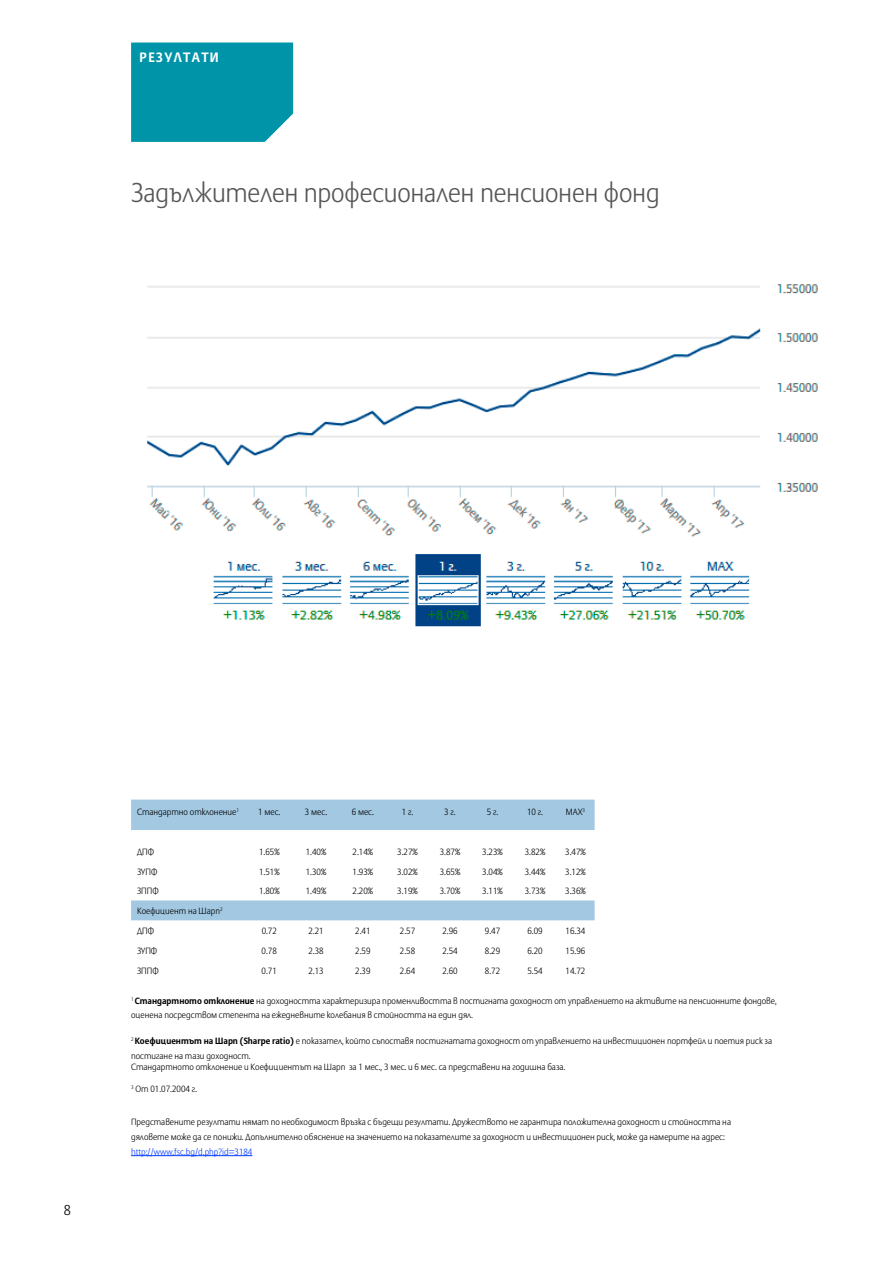
<style>
.page{position:relative;width:893px;height:1263px;background:#fff}
.page>*{position:absolute;margin:0;border:0;box-sizing:border-box;transform-origin:0 0}
.t1{font:27px "Allianz Sans Light Cyr";letter-spacing:-.01em;color:#565656}
.t2{font:300 14.25px "Allianz Sans";color:#000}
.t3{font:13.5px "Allianz Sans Bold Cyr";letter-spacing:.1em;color:#fff}
.t4{font:9px/14.9px "Allianz Sans Light Cyr";color:#000}
.t5{font:9px "Allianz Sans Light Cyr";color:#0039ff}
.s1{font-family:"Allianz Sans Bold Cyr"}
</style>
<div class="page">
<img style="left:147px;top:284px;width:671px;height:343px">
<svg style="left:131px;top:799px;width:464px;height:121px"></svg>
<hr style="left:131px;top:1155px;width:121px;height:1px;background:#0039ff">
<div style="left:131px;top:43px;width:162px;height:99px;background:#0094a9"></div>
<h3 class="t3" style="left:140px;top:49px;width:81px">РЕЗУЛТАТИ</h3>
<h1 class="t1" style="left:131px;top:176px;width:530px">Задължителен професионален пенсионен фонд</h1>
<h2 class="t2" style="left:64px;top:1202px;width:9px">8</h2>
<p class="t4" style="left:137px;top:805px;width:103px">Стандартно отклонение<sup>1</sup></p>
<p class="t4" style="left:258px;top:805px;width:24px">1 мес.</p>
<p class="t4" style="left:305px;top:805px;width:24px">3 мес.</p>
<p class="t4" style="left:352px;top:805px;width:24px">6 мес.</p>
<p class="t4" style="left:402px;top:805px;width:13px">1 г.</p>
<p class="t4" style="left:444px;top:805px;width:13px">3 г.</p>
<p class="t4" style="left:487px;top:805px;width:13px">5 г.</p>
<p class="t4" style="left:527px;top:805px;width:18px">10 г.</p>
<p class="t4" style="left:566px;top:805px;width:21px">MAX<sup>3</sup></p>
<p class="t4" style="left:137px;top:844px;width:18px">ДПФ</p>
<p class="t4" style="left:259px;top:844px;width:22px">1.65%</p>
<p class="t4" style="left:306px;top:844px;width:22px">1.40%</p>
<p class="t4" style="left:353px;top:844px;width:22px">2.14%</p>
<p class="t4" style="left:397px;top:844px;width:22px">3.27%</p>
<p class="t4" style="left:440px;top:844px;width:22px">3.87%</p>
<p class="t4" style="left:482px;top:844px;width:22px">3.23%</p>
<p class="t4" style="left:525px;top:844px;width:22px">3.82%</p>
<p class="t4" style="left:565px;top:844px;width:22px">3.47%</p>
<p class="t4" style="left:137px;top:864px;width:22px">ЗУПФ</p>
<p class="t4" style="left:259px;top:864px;width:22px">1.51%</p>
<p class="t4" style="left:306px;top:864px;width:22px">1.30%</p>
<p class="t4" style="left:353px;top:864px;width:22px">1.93%</p>
<p class="t4" style="left:397px;top:864px;width:22px">3.02%</p>
<p class="t4" style="left:440px;top:864px;width:22px">3.65%</p>
<p class="t4" style="left:482px;top:864px;width:22px">3.04%</p>
<p class="t4" style="left:525px;top:864px;width:22px">3.44%</p>
<p class="t4" style="left:565px;top:864px;width:22px">3.12%</p>
<p class="t4" style="left:137px;top:884px;width:23px">ЗППФ</p>
<p class="t4" style="left:259px;top:884px;width:22px">1.80%</p>
<p class="t4" style="left:306px;top:884px;width:22px">1.49%</p>
<p class="t4" style="left:353px;top:884px;width:22px">2.20%</p>
<p class="t4" style="left:397px;top:884px;width:22px">3.19%</p>
<p class="t4" style="left:440px;top:884px;width:22px">3.70%</p>
<p class="t4" style="left:482px;top:884px;width:22px">3.11%</p>
<p class="t4" style="left:525px;top:884px;width:22px">3.73%</p>
<p class="t4" style="left:565px;top:884px;width:22px">3.36%</p>
<p class="t4" style="left:137px;top:904px;width:87px">Коефициент на Шарп<sup>2</sup></p>
<p class="t4" style="left:137px;top:924px;width:18px">ДПФ</p>
<p class="t4" style="left:262px;top:924px;width:17px">0.72</p>
<p class="t4" style="left:308px;top:924px;width:17px">2.21</p>
<p class="t4" style="left:355px;top:924px;width:17px">2.41</p>
<p class="t4" style="left:400px;top:924px;width:17px">2.57</p>
<p class="t4" style="left:442px;top:924px;width:17px">2.96</p>
<p class="t4" style="left:485px;top:924px;width:17px">9.47</p>
<p class="t4" style="left:527px;top:924px;width:17px">6.09</p>
<p class="t4" style="left:566px;top:924px;width:21px">16.34</p>
<p class="t4" style="left:137px;top:944px;width:22px">ЗУПФ</p>
<p class="t4" style="left:262px;top:944px;width:17px">0.78</p>
<p class="t4" style="left:308px;top:944px;width:17px">2.38</p>
<p class="t4" style="left:355px;top:944px;width:17px">2.59</p>
<p class="t4" style="left:400px;top:944px;width:17px">2.58</p>
<p class="t4" style="left:442px;top:944px;width:17px">2.54</p>
<p class="t4" style="left:485px;top:944px;width:17px">8.29</p>
<p class="t4" style="left:527px;top:944px;width:17px">6.20</p>
<p class="t4" style="left:566px;top:944px;width:21px">15.96</p>
<p class="t4" style="left:137px;top:964px;width:23px">ЗППФ</p>
<p class="t4" style="left:262px;top:964px;width:17px">0.71</p>
<p class="t4" style="left:308px;top:964px;width:17px">2.13</p>
<p class="t4" style="left:355px;top:964px;width:17px">2.39</p>
<p class="t4" style="left:400px;top:964px;width:17px">2.64</p>
<p class="t4" style="left:442px;top:964px;width:17px">2.60</p>
<p class="t4" style="left:485px;top:964px;width:17px">8.72</p>
<p class="t4" style="left:527px;top:964px;width:17px">5.54</p>
<p class="t4" style="left:566px;top:964px;width:21px">14.72</p>
<p class="t4" style="left:131px;top:993px;width:647px"><sup>1</sup> <span class="s1">Стандартното отклонение</span> на доходността характеризира променливостта в постигната доходност от управлението на активите на пенсионните фондове, оценена посредством степента на ежедневните колебания в стойността на един дял.</p>
<p class="t4" style="left:131px;top:1034px;width:642px"><sup>2</sup> <span class="s1">Коефициентът на Шарп (Sharpe ratio)</span> е показател, който съпоставя постигнатата доходност от управлението на инвестиционен портфейл и поетия риск за постигане на тази доходност.</p>
<p class="t4" style="left:131px;top:1060px;width:436px">Стандартното отклонение и Коефициентът на Шарп за 1 мес., 3 мес. и 6 мес. са представени на годишна база.</p>
<p class="t4" style="left:131px;top:1081px;width:67px"><sup>3</sup> От 01.07.2004 г.</p>
<p class="t4" style="left:131px;top:1115px;width:601px">Представените резултати нямат по необходимост връзка с бъдещи резултати. Дружеството не гарантира положителна доходност и стойността на дяловете може да се понижи. Допълнително обяснение на значението на показателите за доходност и инвестиционен риск, може да намерите на адрес:</p>
<p class="t5" style="left:131px;top:1146px;width:123px">http://www.fsc.bg/d.php?id=3184</p>
</div>
